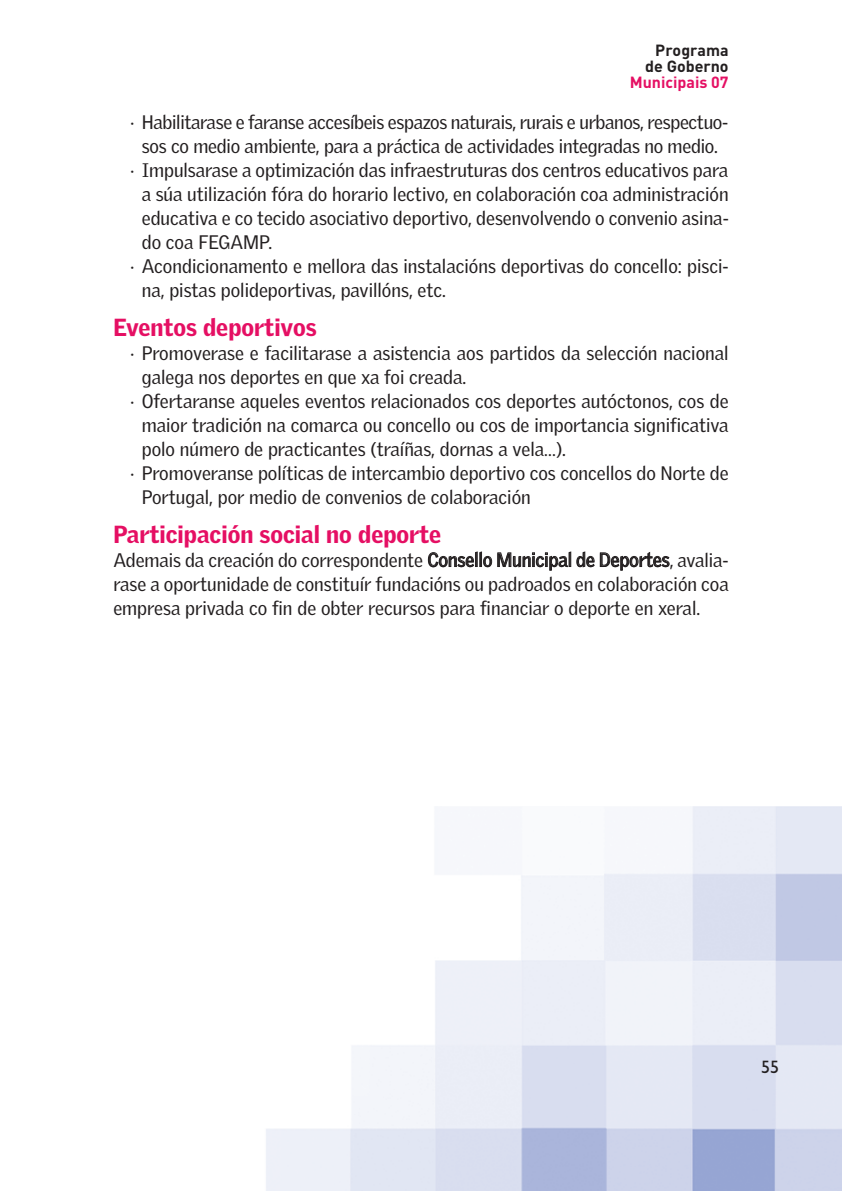
<style>
.page{position:relative;width:842px;height:1191px;background:#fff}
.page>*{position:absolute;margin:0;border:0;box-sizing:border-box;transform-origin:0 0}
.t1{font:900 24px "Griffith Gothic";color:#e50f63}
.t2{font:19px/24px "Griffith Gothic";color:#231f20;text-align:justify}
.t3{font:18px "Gill Sans";color:#231f20}
.t4{font:16px/16px "DIN Bold";color:#231f20;text-align:right}
.t5{font:16px "DIN Bold";color:#e50f63}
</style>
<div class="page">
<img style="left:266px;top:806px;width:576px;height:385px">
<p class="t4" style="left:645px;top:41px;width:85px">Programa de Goberno</p>
<p class="t5" style="left:630px;top:72px;width:100px">Municipais 07</p>
<p class="t2" style="left:130px;top:110px;width:599px">· Habilitarase e faranse accesíbeis espazos naturais, rurais e urbanos, respectuo-</p>
<p class="t2" style="left:142px;top:134px;width:578px">sos co medio ambiente, para a práctica de actividades integradas no medio.</p>
<p class="t2" style="left:130px;top:158px;width:599px">· Impulsarase a optimización das infraestruturas dos centros educativos para</p>
<p class="t2" style="left:142px;top:182px;width:588px">a súa utilización fóra do horario lectivo, en colaboración coa administración</p>
<p class="t2" style="left:142px;top:206px;width:588px">educativa e co tecido asociativo deportivo, desenvolvendo o convenio asina-</p>
<p class="t2" style="left:142px;top:230px;width:132px">do coa FEGAMP.</p>
<p class="t2" style="left:130px;top:254px;width:600px">· Acondicionamento e mellora das instalacións deportivas do concello: pisci-</p>
<p class="t2" style="left:142px;top:278px;width:306px">na, pistas polideportivas, pavillóns, etc.</p>
<p class="t1" style="left:113px;top:313px;width:205px">Eventos deportivos</p>
<p class="t2" style="left:130px;top:341px;width:600px">· Promoverase e facilitarase a asistencia aos partidos da selección nacional</p>
<p class="t2" style="left:142px;top:365px;width:326px">galega nos deportes en que xa foi creada.</p>
<p class="t2" style="left:130px;top:389px;width:600px">· Ofertaranse aqueles eventos relacionados cos deportes autóctonos, cos de</p>
<p class="t2" style="left:142px;top:413px;width:588px">maior tradición na comarca ou concello ou cos de importancia significativa</p>
<p class="t2" style="left:142px;top:437px;width:426px">polo número de practicantes (traíñas, dornas a vela…).</p>
<p class="t2" style="left:130px;top:461px;width:600px">· Promoveranse políticas de intercambio deportivo cos concellos do Norte de</p>
<p class="t2" style="left:142px;top:485px;width:391px">Portugal, por medio de convenios de colaboración</p>
<p class="t1" style="left:113px;top:520px;width:329px">Participación social no deporte</p>
<p class="t2" style="left:113px;top:548px;width:617px">Ademais da creación do correspondente Consello Municipal de Deportes, avalia&shy;rase a oportunidade de constituír fundacións ou padroados en colaboración coa empresa privada co fin de obter recursos para financiar o deporte en xeral.</p>
<p class="t3" style="left:761px;top:1056px;width:19px">55</p>
</div>
